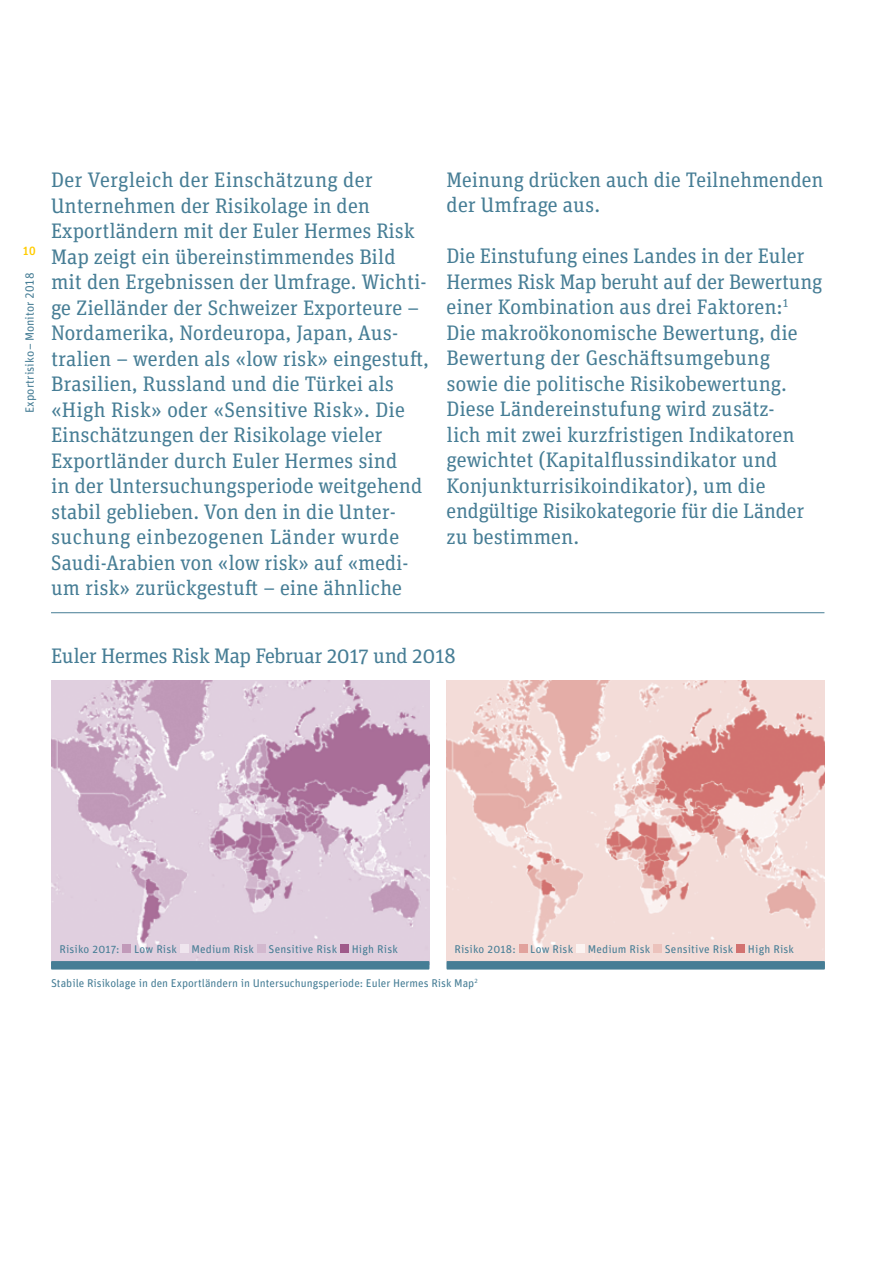
<style>
.page{position:relative;width:893px;height:1263px;background:#fff}
.page>*{position:absolute;margin:0;border:0;box-sizing:border-box;transform-origin:0 0}
.t1{font:21px/25.5px "Unit Slab OT";color:#467d95}
.t2{font:21px "Unit Slab OT";letter-spacing:-.02em;color:#467d95}
.t3{font:12px "Unit Rounded OT";color:#467d95}
.t4{font:500 12px "Unit Rounded OT";color:#fc0}
.t5{font:11.25px "Unit Rounded OT";letter-spacing:.005em;color:#467d95}
</style>
<div class="page">
<img style="left:51px;top:680px;width:378px;height:281px">
<img style="left:446px;top:680px;width:379px;height:281px">
<svg style="left:446px;top:961px;width:379px;height:8px;background:#477d95"></svg>
<svg style="left:51px;top:961px;width:378px;height:8px;background:#477d95"></svg>
<hr style="left:51px;top:612px;width:773px;height:1px;background:#467d95">
<div style="left:519px;top:944px;width:8px;height:8px;background:#e1a29d"></div>
<div style="left:576px;top:944px;width:9px;height:8px;background:#fbf3f1"></div>
<div style="left:653px;top:944px;width:9px;height:8px;background:#ebc2bc"></div>
<div style="left:736px;top:944px;width:9px;height:8px;background:#d27270"></div>
<div style="left:123px;top:944px;width:8px;height:8px;background:#c19ab9"></div>
<div style="left:180px;top:944px;width:8px;height:8px;background:#efe5ee"></div>
<div style="left:257px;top:944px;width:9px;height:8px;background:#d2b8ce"></div>
<div style="left:340px;top:944px;width:9px;height:8px;background:#9f5a8a"></div>
<p class="t4" style="left:23px;top:243px;width:15px">10</p>
<p class="t3" style="left:22px;top:413px;width:142px;rotate:-90deg">Exportrisiko–Monitor 2018</p>
<p class="t1" style="left:51px;top:167px;width:379px">Der Vergleich der Einschätzung der Unternehmen der Risikolage in den Exportländern mit der Euler Hermes Risk Map zeigt ein übereinstimmendes Bild mit den Ergebnissen der Umfrage. Wichti&shy;ge Zielländer der Schweizer Exporteure – Nordamerika, Nordeuropa, Japan, Aus&shy;tralien – werden als «low risk» eingestuft, Brasilien, Russland und die Türkei als «High Risk» oder «Sensitive Risk». Die Einschätzungen der Risikolage vieler Exportländer durch Euler Hermes sind<br>in der Untersuchungsperiode weitgehend stabil geblieben. Von den in die Unter&shy;suchung einbezogenen Länder wurde Saudi-Arabien von «low risk» auf «medi&shy;um risk» zurückgestuft – eine ähnliche</p>
<p class="t1" style="left:447px;top:167px;width:378px">Meinung drücken auch die Teilnehmenden der Umfrage aus.</p>
<p class="t1" style="left:447px;top:243px;width:377px">Die Einstufung eines Landes in der Euler Hermes Risk Map beruht auf der Bewertung einer Kombination aus drei Faktoren:<sup>1<br></sup>Die makroökonomische Bewertung, die Bewertung der Geschäftsumgebung sowie die politische Risikobewertung.<br>Diese Ländereinstufung wird zusätz-<br>lich mit zwei kurzfristigen Indikatoren gewichtet (Kapitalflussindikator und Konjunkturrisikoindikator), um die endgültige Risikokategorie für die Länder zu bestimmen.</p>
<p class="t2" style="left:51px;top:643px;width:407px">Euler Hermes Risk Map Februar 2017 und 2018</p>
<p class="t5" style="left:60px;top:942px;width:61px">Risiko 2017:</p>
<p class="t5" style="left:134px;top:942px;width:44px">Low Risk</p>
<p class="t5" style="left:192px;top:942px;width:64px">Medium Risk</p>
<p class="t5" style="left:269px;top:942px;width:70px">Sensitive Risk</p>
<p class="t5" style="left:352px;top:942px;width:48px">High Risk</p>
<p class="t5" style="left:454px;top:942px;width:63px">Risiko 2018:</p>
<p class="t5" style="left:530px;top:942px;width:44px">Low Risk</p>
<p class="t5" style="left:588px;top:942px;width:64px">Medium Risk</p>
<p class="t5" style="left:665px;top:942px;width:70px">Sensitive Risk</p>
<p class="t5" style="left:748px;top:942px;width:48px">High Risk</p>
<p class="t5" style="left:51px;top:976px;width:428px">Stabile Risikolage in den Exportländern in Untersuchungsperiode: Euler Hermes Risk Map<sup>2</sup></p>
</div>
